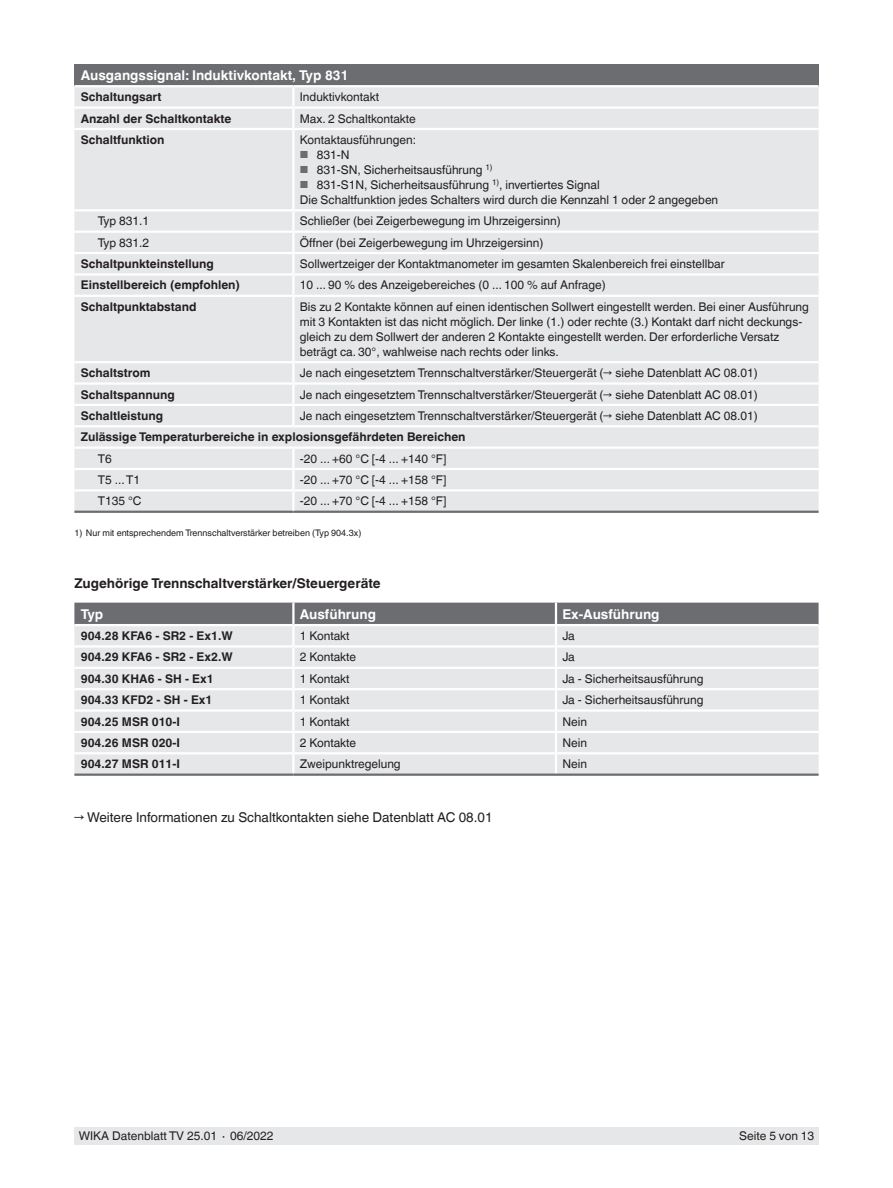
<style>
.page{position:relative;width:893px;height:1188px;background:#fff}
.page>*{position:absolute;margin:0;border:0;box-sizing:border-box;transform-origin:0 0}
.t1{font:700 13.5px "Helvetica World";color:#fff}
.t2{font:13.5px "Helvetica World";color:#231f20}
.t3{font:700 13.5px "Helvetica World";color:#231f20}
.t4{font:12px/15px "Helvetica World";color:#231f20}
.t5{font:700 12px "Helvetica World";color:#231f20}
.t6{font:9px "Helvetica World";color:#231f20}
.s1{font-size:10.2px;color:#6c6d70}
</style>
<div class="page">
<div style="left:74px;top:1128px;width:745px;height:17px;background:#e6e7e9"></div>
<div style="left:74px;top:64px;width:745px;height:22px;background:#6c6d70"></div>
<div style="left:74px;top:87px;width:745px;height:424px;background:#e6e7e9"></div>
<hr style="left:292px;top:211px;width:3px;height:20px;background:#fff">
<hr style="left:292px;top:233px;width:3px;height:19px;background:#fff">
<hr style="left:74px;top:209px;width:219px;height:2px;background:#fff">
<hr style="left:74px;top:511px;width:219px;height:2px;background:#6c6d70">
<hr style="left:293px;top:511px;width:526px;height:2px;background:#6c6d70">
<hr style="left:74px;top:106px;width:219px;height:3px;background:#fff">
<hr style="left:293px;top:106px;width:526px;height:3px;background:#fff">
<hr style="left:74px;top:128px;width:219px;height:2px;background:#fff">
<hr style="left:74px;top:425px;width:219px;height:2px;background:#fff">
<hr style="left:293px;top:425px;width:526px;height:2px;background:#fff">
<hr style="left:74px;top:447px;width:219px;height:2px;background:#fff">
<hr style="left:293px;top:447px;width:526px;height:2px;background:#fff">
<hr style="left:293px;top:128px;width:526px;height:2px;background:#fff">
<hr style="left:292px;top:130px;width:3px;height:79px;background:#fff">
<hr style="left:293px;top:209px;width:526px;height:2px;background:#fff">
<hr style="left:74px;top:231px;width:219px;height:2px;background:#fff">
<hr style="left:74px;top:252px;width:219px;height:2px;background:#fff">
<hr style="left:74px;top:273px;width:219px;height:3px;background:#fff">
<hr style="left:74px;top:295px;width:219px;height:2px;background:#fff">
<hr style="left:74px;top:361px;width:219px;height:2px;background:#fff">
<hr style="left:74px;top:382px;width:219px;height:3px;background:#fff">
<hr style="left:74px;top:404px;width:219px;height:2px;background:#fff">
<hr style="left:74px;top:468px;width:219px;height:2px;background:#fff">
<hr style="left:74px;top:489px;width:219px;height:3px;background:#fff">
<hr style="left:292px;top:87px;width:3px;height:19px;background:#fff">
<hr style="left:292px;top:109px;width:3px;height:19px;background:#fff">
<hr style="left:292px;top:254px;width:3px;height:19px;background:#fff">
<hr style="left:292px;top:276px;width:3px;height:19px;background:#fff">
<hr style="left:292px;top:297px;width:3px;height:64px;background:#fff">
<hr style="left:292px;top:363px;width:3px;height:19px;background:#fff">
<hr style="left:292px;top:385px;width:3px;height:19px;background:#fff">
<hr style="left:292px;top:406px;width:3px;height:19px;background:#fff">
<hr style="left:292px;top:449px;width:3px;height:19px;background:#fff">
<hr style="left:292px;top:470px;width:3px;height:19px;background:#fff">
<hr style="left:292px;top:492px;width:3px;height:19px;background:#fff">
<hr style="left:293px;top:231px;width:526px;height:2px;background:#fff">
<hr style="left:293px;top:252px;width:526px;height:2px;background:#fff">
<hr style="left:293px;top:273px;width:526px;height:3px;background:#fff">
<hr style="left:293px;top:295px;width:526px;height:2px;background:#fff">
<hr style="left:293px;top:361px;width:526px;height:2px;background:#fff">
<hr style="left:293px;top:382px;width:526px;height:3px;background:#fff">
<hr style="left:293px;top:404px;width:526px;height:2px;background:#fff">
<hr style="left:293px;top:468px;width:526px;height:2px;background:#fff">
<hr style="left:293px;top:489px;width:526px;height:3px;background:#fff">
<hr style="left:74px;top:85px;width:219px;height:2px;background:#fff">
<hr style="left:293px;top:85px;width:526px;height:2px;background:#fff">
<svg style="left:74px;top:754px;width:745px;height:20px;background:#e3e4e6"></svg>
<svg style="left:74px;top:603px;width:745px;height:149px;background:#d6d7d9"></svg>
<hr style="left:292px;top:754px;width:3px;height:20px;background:#fff">
<hr style="left:555px;top:754px;width:2px;height:20px;background:#fff">
<hr style="left:74px;top:624px;width:219px;height:2px;background:#fff">
<hr style="left:293px;top:624px;width:263px;height:2px;background:#fff">
<hr style="left:556px;top:624px;width:263px;height:2px;background:#fff">
<hr style="left:74px;top:774px;width:219px;height:2px;background:#6c6d70">
<hr style="left:293px;top:774px;width:263px;height:2px;background:#6c6d70">
<hr style="left:556px;top:774px;width:263px;height:2px;background:#6c6d70">
<p class="t1" style="left:81px;top:67px;width:269px">Ausgangssignal: Induktivkontakt, Typ 831</p>
<p class="t5" style="left:81px;top:90px;width:82px">Schaltungsart</p>
<p class="t4" style="left:300px;top:90px;width:81px">Induktivkontakt</p>
<p class="t5" style="left:81px;top:111px;width:152px">Anzahl der Schaltkontakte</p>
<p class="t4" style="left:300px;top:111px;width:118px">Max. 2 Schaltkontakte</p>
<p class="t5" style="left:81px;top:133px;width:85px">Schaltfunktion</p>
<p class="t4" style="left:300px;top:132px;width:118px">Kontaktausführungen:</p>
<p class="t4" style="left:300px;top:147px;width:51px"><span class="s1">■</span> 831-N</p>
<p class="t4" style="left:300px;top:162px;width:194px"><span class="s1">■</span> 831-SN, Sicherheitsausführung <sup>1)</sup></p>
<p class="t4" style="left:300px;top:177px;width:420px"><span class="s1">■</span> 831-S1N, Sicherheitsausführung <sup>1)</sup>, invertiertes Signal<br>Die Schaltfunktion jedes Schalters wird durch die Kennzahl 1 oder 2 angegeben</p>
<p class="t4" style="left:98px;top:214px;width:53px">Typ 831.1</p>
<p class="t4" style="left:300px;top:214px;width:262px">Schließer (bei Zeigerbewegung im Uhrzeigersinn)</p>
<p class="t4" style="left:98px;top:235px;width:53px">Typ 831.2</p>
<p class="t4" style="left:300px;top:235px;width:245px">Öffner (bei Zeigerbewegung im Uhrzeigersinn)</p>
<p class="t5" style="left:81px;top:257px;width:134px">Schaltpunkteinstellung</p>
<p class="t4" style="left:300px;top:256px;width:426px">Sollwertzeiger der Kontaktmanometer im gesamten Skalenbereich frei einstellbar</p>
<p class="t5" style="left:81px;top:278px;width:161px">Einstellbereich (empfohlen)</p>
<p class="t4" style="left:300px;top:278px;width:308px">10 ... 90 % des Anzeigebereiches (0 ... 100 % auf Anfrage)</p>
<p class="t5" style="left:81px;top:300px;width:117px">Schaltpunktabstand</p>
<p class="t4" style="left:300px;top:299px;width:511px">Bis zu 2 Kontakte können auf einen identischen Sollwert eingestellt werden. Bei einer Ausführung mit 3 Kontakten ist das nicht möglich. Der linke (1.) oder rechte (3.) Kontakt darf nicht deckungs&shy;gleich zu dem Sollwert der anderen 2 Kontakte eingestellt werden. Der erforderliche Versatz beträgt ca. 30°, wahlweise nach rechts oder links.</p>
<p class="t5" style="left:81px;top:366px;width:71px">Schaltstrom</p>
<p class="t4" style="left:300px;top:366px;width:459px">Je nach eingesetztem Trennschaltverstärker/Steuergerät (→ siehe Datenblatt AC 08.01)</p>
<p class="t5" style="left:81px;top:387px;width:95px">Schaltspannung</p>
<p class="t4" style="left:300px;top:387px;width:459px">Je nach eingesetztem Trennschaltverstärker/Steuergerät (→ siehe Datenblatt AC 08.01)</p>
<p class="t5" style="left:81px;top:409px;width:84px">Schaltleistung</p>
<p class="t4" style="left:300px;top:408px;width:459px">Je nach eingesetztem Trennschaltverstärker/Steuergerät (→ siehe Datenblatt AC 08.01)</p>
<p class="t5" style="left:81px;top:430px;width:386px">Zulässige Temperaturbereiche in explosionsgefährdeten Bereichen</p>
<p class="t4" style="left:98px;top:451px;width:15px">T6</p>
<p class="t4" style="left:300px;top:451px;width:148px">-20 ... +60 °C [-4 ... +140 °F]</p>
<p class="t4" style="left:98px;top:472px;width:44px">T5 ... T1</p>
<p class="t4" style="left:300px;top:472px;width:148px">-20 ... +70 °C [-4 ... +158 °F]</p>
<p class="t4" style="left:98px;top:494px;width:45px">T135 °C</p>
<p class="t4" style="left:300px;top:494px;width:148px">-20 ... +70 °C [-4 ... +158 °F]</p>
<p class="t6" style="left:74px;top:527px;width:288px">1) Nur mit entsprechendem Trennschaltverstärker betreiben (Typ 904.3x)</p>
<p class="t3" style="left:74px;top:575px;width:308px">Zugehörige Trennschaltverstärker/Steuergeräte</p>
<p class="t1" style="left:81px;top:606px;width:24px">Typ</p>
<p class="t1" style="left:300px;top:606px;width:78px">Ausführung</p>
<p class="t1" style="left:562px;top:606px;width:99px">Ex-Ausführung</p>
<p class="t5" style="left:81px;top:629px;width:154px">904.28 KFA6 - SR2 - Ex1.W</p>
<p class="t4" style="left:300px;top:628px;width:51px">1 Kontakt</p>
<p class="t4" style="left:562px;top:628px;width:14px">Ja</p>
<p class="t5" style="left:81px;top:650px;width:154px">904.29 KFA6 - SR2 - Ex2.W</p>
<p class="t4" style="left:300px;top:650px;width:58px">2 Kontakte</p>
<p class="t4" style="left:562px;top:650px;width:14px">Ja</p>
<p class="t5" style="left:81px;top:672px;width:134px">904.30 KHA6 - SH - Ex1</p>
<p class="t4" style="left:300px;top:671px;width:51px">1 Kontakt</p>
<p class="t4" style="left:562px;top:671px;width:143px">Ja - Sicherheitsausführung</p>
<p class="t5" style="left:81px;top:693px;width:133px">904.33 KFD2 - SH - Ex1</p>
<p class="t4" style="left:300px;top:693px;width:51px">1 Kontakt</p>
<p class="t4" style="left:562px;top:693px;width:143px">Ja - Sicherheitsausführung</p>
<p class="t5" style="left:81px;top:714px;width:101px">904.25 MSR 010-I</p>
<p class="t4" style="left:300px;top:714px;width:51px">1 Kontakt</p>
<p class="t4" style="left:562px;top:714px;width:26px">Nein</p>
<p class="t5" style="left:81px;top:736px;width:101px">904.26 MSR 020-I</p>
<p class="t4" style="left:300px;top:735px;width:58px">2 Kontakte</p>
<p class="t4" style="left:562px;top:735px;width:26px">Nein</p>
<p class="t5" style="left:81px;top:757px;width:101px">904.27 MSR 011-I</p>
<p class="t4" style="left:300px;top:757px;width:102px">Zweipunktregelung</p>
<p class="t4" style="left:562px;top:757px;width:26px">Nein</p>
<p class="t2" style="left:74px;top:809px;width:420px">→ Weitere Informationen zu Schaltkontakten siehe Datenblatt AC 08.01</p>
<p class="t4" style="left:79px;top:1129px;width:196px">WIKA Datenblatt TV 25.01 ∙ 06/2022</p>
<p class="t4" style="left:739px;top:1129px;width:77px">Seite 5 von 13</p>
</div>
